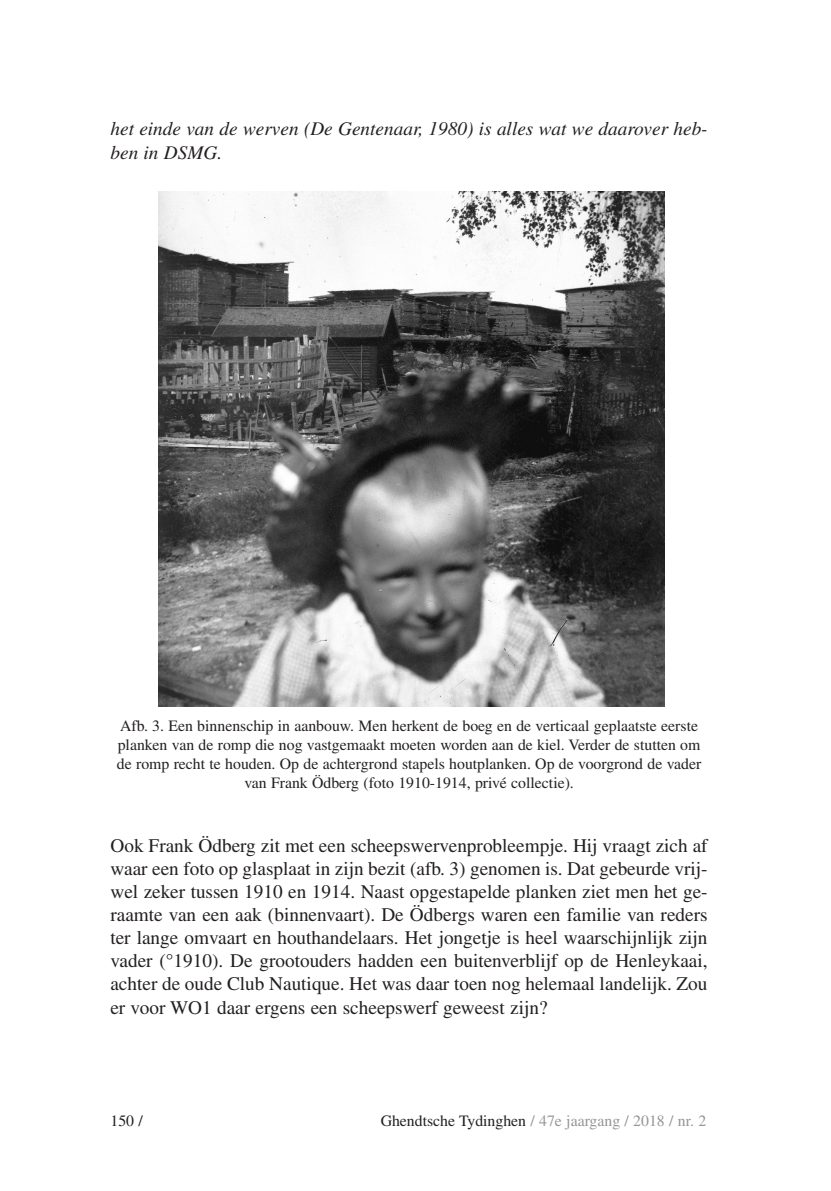
<style>
.page{position:relative;width:831px;height:1191px;background:#fff}
.page>*{position:absolute;margin:0;border:0;box-sizing:border-box;transform-origin:0 0}
.t1{font:19.25px/23.1px "Times";color:#231f20;text-align:justify}
.t2{font:italic 19.25px/23.1px "Times";color:#231f20}
.t3{font:15.75px/18.9px "Times";color:#231f20;text-align:center}
.t4{font:15.75px "Times";color:#939598}
.s1{color:#231f20}
</style>
<div class="page">
<img style="left:158px;top:192px;width:506px;height:515px">
<p class="t2" style="left:110px;top:119px;width:598px">het einde van de werven (De Gentenaar, 1980) is alles wat we daarover heb&shy;ben in DSMG.</p>
<p class="t3" style="left:117px;top:718px;width:585px">Afb. 3. Een binnenschip in aanbouw. Men herkent de boeg en de verticaal geplaatste eerste planken van de romp die nog vastgemaakt moeten worden aan de kiel. Verder de stutten om de romp recht te houden. Op de achtergrond stapels houtplanken. Op de voorgrond de vader van Frank Ödberg (foto 1910-1914, privé collectie).</p>
<p class="t1" style="left:110px;top:835px;width:598px">Ook Frank Ödberg zit met een scheepswervenprobleempje. Hij vraagt zich af waar een foto op glasplaat in zijn bezit (afb. 3) genomen is. Dat gebeurde vrij&shy;wel zeker tussen 1910 en 1914. Naast opgestapelde planken ziet men het ge&shy;raamte van een aak (binnenvaart). De Ödbergs waren een familie van reders ter lange omvaart en houthandelaars. Het jongetje is heel waarschijnlijk zijn vader (°1910). De grootouders hadden een buitenverblijf op de Henleykaai, achter de oude Club Nautique. Het was daar toen nog helemaal landelijk. Zou er voor WO1 daar ergens een scheepswerf geweest zijn?</p>
<p class="t3" style="left:110px;top:1112px;width:34px">150 /</p>
<p class="t4" style="left:380px;top:1114px;width:327px"><span class="s1">Ghendtsche Tydinghen</span> / 47e jaargang / 2018 / nr. 2</p>
</div>
